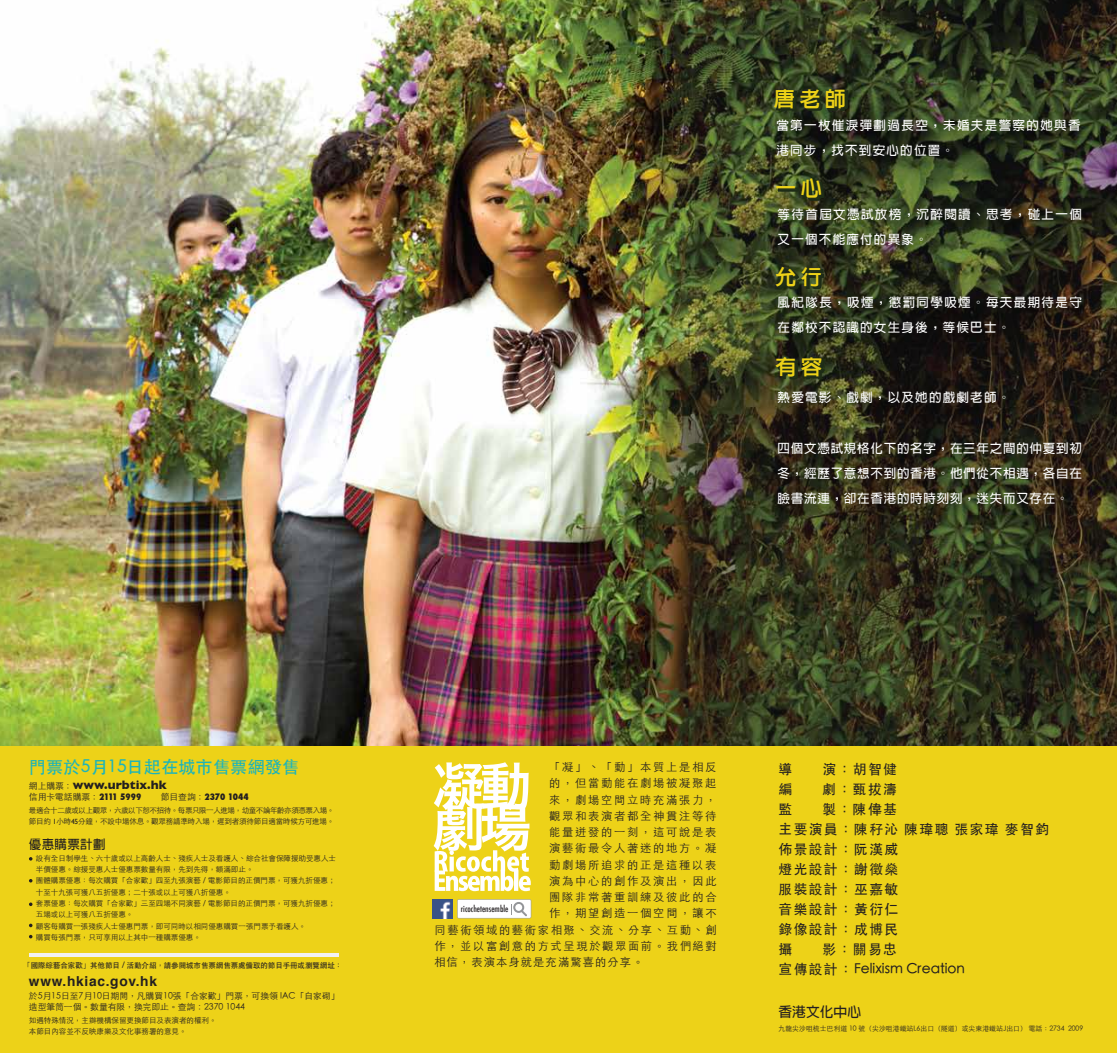
<style>
.page{position:relative;width:1117px;height:1053px;background:#fff}
.page>*{position:absolute;margin:0;border:0;box-sizing:border-box;transform-origin:0 0}
.t1{font:21.25px "Lin Gothic Extra";letter-spacing:.2em;color:#edd218}
.t2{font:500 17.25px "ST Heiti TC";color:#1bb4bb}
.t3{font:500 13.75px/20px "ST Heiti TC";letter-spacing:.1em;color:#231f20}
.t4{font:500 13.75px/20px "ST Heiti TC";color:#231f20}
.t5{font:700 13.75px "Helvetica";letter-spacing:.05em;color:#231f20}
.t6{font:700 13.75px "Lin Gothic";color:#231f20}
.t7{font:700 12.5px/25px "Lin Gothic";letter-spacing:.1em;color:#fff}
.t8{font:700 12.5px "Gill Sans";color:#231f20}
.t9{font:700 12.5px "Lin Gothic";letter-spacing:.025em;color:#231f20}
.t10{font:300 11.25px "ST Heiti TC";letter-spacing:.155em;color:#231f20}
.t11{font:300 11.25px "ST Heiti TC";letter-spacing:.1em;color:#231f20}
.t12{font:300 8.75px/11.2px "ST Heiti TC";color:#231f20}
.t13{font:500 condensed 8.75px "Futura";color:#231f20}
.t14{font:800 condensed 8.75px "Futura";color:#231f20}
.t15{font:300 7.5px/11.2px "ST Heiti TC";color:#231f20}
.t16{font:300 7.5px/11.2px "ST Heiti TC";letter-spacing:-.055em;color:#231f20}
.t17{font:500 7.5px "ST Heiti TC";letter-spacing:-.01em;color:#231f20}
.t18{font:300 6.88px "ST Heiti TC";color:#231f20}
.s1{font-family:"ST Heiti TC";font-weight:300;font-size:8.75px}
.s2{font-family:"Futura";font-weight:800;font-stretch:condensed}
.s3{font-family:"ST Heiti TC";font-weight:300;font-stretch:normal}
.s4{font-family:"Gill Sans";font-weight:400}
</style>
<div class="page">
<img style="left:0;top:0;width:614px;height:746px">
<img style="left:614px;top:0;width:39px;height:746px">
<img style="left:653px;top:0;width:42px;height:746px">
<svg style="left:695px;top:0;width:421px;height:746px"></svg>
<div style="left:0;top:746px;width:1116px;height:306px;background:#edd218"></div>
<svg style="left:457px;top:899px;width:74px;height:19px"></svg>
<img style="left:432px;top:899px;width:20px;height:19px">
<svg style="left:433px;top:762px;width:97px;height:129px"></svg>
<img style="left:767px;top:380px;width:342px;height:51px">
<img style="left:767px;top:286px;width:343px;height:81px">
<img style="left:767px;top:197px;width:343px;height:81px">
<img style="left:766px;top:109px;width:343px;height:80px">
<img style="left:767px;top:431px;width:342px;height:138px">
<hr style="left:29px;top:953px;width:310px;height:3px;background:#f2f1f1">
<svg style="left:774px;top:88px;width:75px;height:24px"></svg>
<div style="left:777px;top:187px;width:21px;height:5px;border:2px solid #1e2c16"></div>
<svg style="left:801px;top:178px;width:24px;height:24px"></svg>
<svg style="left:774px;top:266px;width:52px;height:115px"></svg>
<svg style="left:29px;top:902px;width:3px;height:4px"></svg>
<h1 class="t1" style="left:773px;top:87px;width:74px">唐老師</h1>
<h3 class="t7" style="left:776px;top:113px;width:306px">當第一枚催淚彈劃過長空，未婚夫是警察的她與香港同步，找不到安心的位置。</h3>
<h1 class="t1" style="left:775px;top:177px;width:48px">一心</h1>
<h3 class="t7" style="left:777px;top:201px;width:306px">等待首屆文憑試放榜，沉醉閱讀、思考，碰上一個又一個不能應付的異象。</h3>
<h1 class="t1" style="left:775px;top:266px;width:48px">允行</h1>
<h3 class="t7" style="left:777px;top:290px;width:306px">風紀隊長，吸煙，懲罰同學吸煙。每天最期待是守在鄰校不認識的女生身後，等候巴士。</h3>
<h1 class="t1" style="left:775px;top:356px;width:48px">有容</h1>
<h3 class="t7" style="left:777px;top:384px;width:234px">熱愛電影、戲劇，以及她的戲劇老師。</h3>
<h3 class="t7" style="left:777px;top:435px;width:306px;text-align:justify">四個文憑試規格化下的名字，在三年之間的仲夏到初冬，經歷了意想不到的香港。他們從不相遇，各自在臉書流連，卻在香港的時時刻刻，迷失而又存在。</h3>
<h2 class="t2" style="left:29px;top:757px;width:272px">門票於5月15日起在城市售票網發售</h2>
<h3 class="t8" style="left:29px;top:777px;width:139px"><span class="s1">網上購票：</span>www.urbtix.hk</h3>
<p class="t12" style="left:29px;top:790px;width:114px">信用卡電話購票：<span class="s2">2111 5999</span></p>
<p class="t14" style="left:161px;top:790px;width:89px"><span class="s3">節目查詢：</span>2370 1044</p>
<p class="t16" style="left:29px;top:803px;width:307px">最適合十二歲或以上觀眾，六歲以下恕不招待。每票只限一人進場，幼童不論年齡亦須憑票入場。節目約 <span class="s4">1</span>小時<span class="s4">45</span>分鐘，不設中場休息。觀眾務請準時入場，遲到者須待節目適當時候方可進場。</p>
<h3 class="t9" style="left:29px;top:837px;width:78px">優惠購票計劃</h3>
<p class="t15" style="left:36px;top:851px;width:302px">設有全日制學生、六十歲或以上高齡人士、殘疾人士及看護人、綜合社會保障援助受惠人士半價優惠。綜援受惠人士優惠票數量有限，先到先得，額滿即止。<br>團體購票優惠︰每次購買「合家歡」四至九張演藝 / 電影節目的正價門票，可獲九折優惠；十至十九張可獲八五折優惠；二十張或以上可獲八折優惠。<br>套票優惠︰每次購買「合家歡」三至四場不同演藝 / 電影節目的正價門票，可獲九折優惠；五場或以上可獲八五折優惠。<br>顧客每購買一張殘疾人士優惠門票，即可同時以相同優惠購買一張門票予看護人。<br>購買每張門票，只可享用以上其中一種購票優惠。</p>
<h3 class="t5" style="left:29px;top:969px;width:130px">www.hkiac.gov.hk</h3>
<p class="t15" style="left:29px;top:1013px;width:189px">如遇特殊情況，主辦機構保留更換節目及表演者的權利。本節目內容並不反映康樂及文化事務署的意見。</p>
<p class="t17" style="left:23px;top:961px;width:320px">「國際綜藝合家歡」其他節目 / 活動介紹，請參閱城市售票網售票處備取的節目手冊或瀏覽網址︰</p>
<p class="t12" style="left:29px;top:988px;width:312px">於5月15日至7月10日期間，凡購買10張「合家歡」門票，可換領 IAC「自家砌」造型筆筒一個。數量有限，換完即止。查詢：2370 1044</p>
<h3 class="t10" style="left:549px;top:757px;width:168px">「凝」、「動」本質上是相反</h3>
<h3 class="t10" style="left:549px;top:773px;width:169px">的，但當動能在劇場被凝聚起</h3>
<h3 class="t10" style="left:549px;top:789px;width:169px">來，劇場空間立時充滿張力，</h3>
<h3 class="t10" style="left:549px;top:806px;width:169px">觀眾和表演者都全神貫注等待</h3>
<h3 class="t10" style="left:549px;top:822px;width:169px">能量迸發的一刻，這可說是表</h3>
<h3 class="t10" style="left:549px;top:838px;width:169px">演藝術最令人著迷的地方。凝</h3>
<h3 class="t10" style="left:549px;top:854px;width:169px">動劇場所追求的正是這種以表</h3>
<h3 class="t10" style="left:549px;top:871px;width:169px">演為中心的創作及演出，因此</h3>
<h3 class="t10" style="left:549px;top:887px;width:169px">團隊非常著重訓練及彼此的合</h3>
<h3 class="t10" style="left:549px;top:903px;width:169px">作，期望創造一個空間，讓不</h3>
<h3 class="t10" style="left:434px;top:919px;width:283px">同藝術領域的藝術家相聚、交流、分享、互動、創</h3>
<h3 class="t10" style="left:434px;top:936px;width:284px">作，並以富創意的方式呈現於觀眾面前。我們絕對</h3>
<h3 class="t11" style="left:434px;top:952px;width:211px">相信，表演本身就是充滿驚喜的分享。</h3>
<p class="t13" style="left:461px;top:903px;width:49px">ricochetensemble</p>
<h3 class="t3" style="left:778px;top:758px;width:15px">導</h3>
<h3 class="t3" style="left:822px;top:758px;width:76px">演︰胡智健</h3>
<h3 class="t3" style="left:778px;top:778px;width:15px">編</h3>
<h3 class="t3" style="left:822px;top:778px;width:76px">劇︰甄拔濤</h3>
<h3 class="t3" style="left:778px;top:799px;width:15px">監</h3>
<h3 class="t3" style="left:778px;top:799px;width:272px;text-indent:44px">製︰陳偉基<br>主要演員︰陳秄沁 陳瑋聰 張家瑋 麥智鈞佈景設計︰阮漢威<br>燈光設計︰謝徵燊<br>服裝設計︰巫嘉敏<br>音樂設計︰黃衍仁<br>錄像設計︰成博民<br>攝</h3>
<h3 class="t4" style="left:778px;top:939px;width:188px;text-indent:44px">影︰關易忠<br>宣傳設計︰Felixism Creation</h3>
<h3 class="t6" style="left:778px;top:1005px;width:84px">香港文化中心</h3>
<p class="t18" style="left:778px;top:1022px;width:306px">九龍尖沙咀梳士巴利道 10 號（尖沙咀港鐵站L6出口（隧道）或尖東港鐵站J出口） 電話︰2734 2009</p>
</div>
